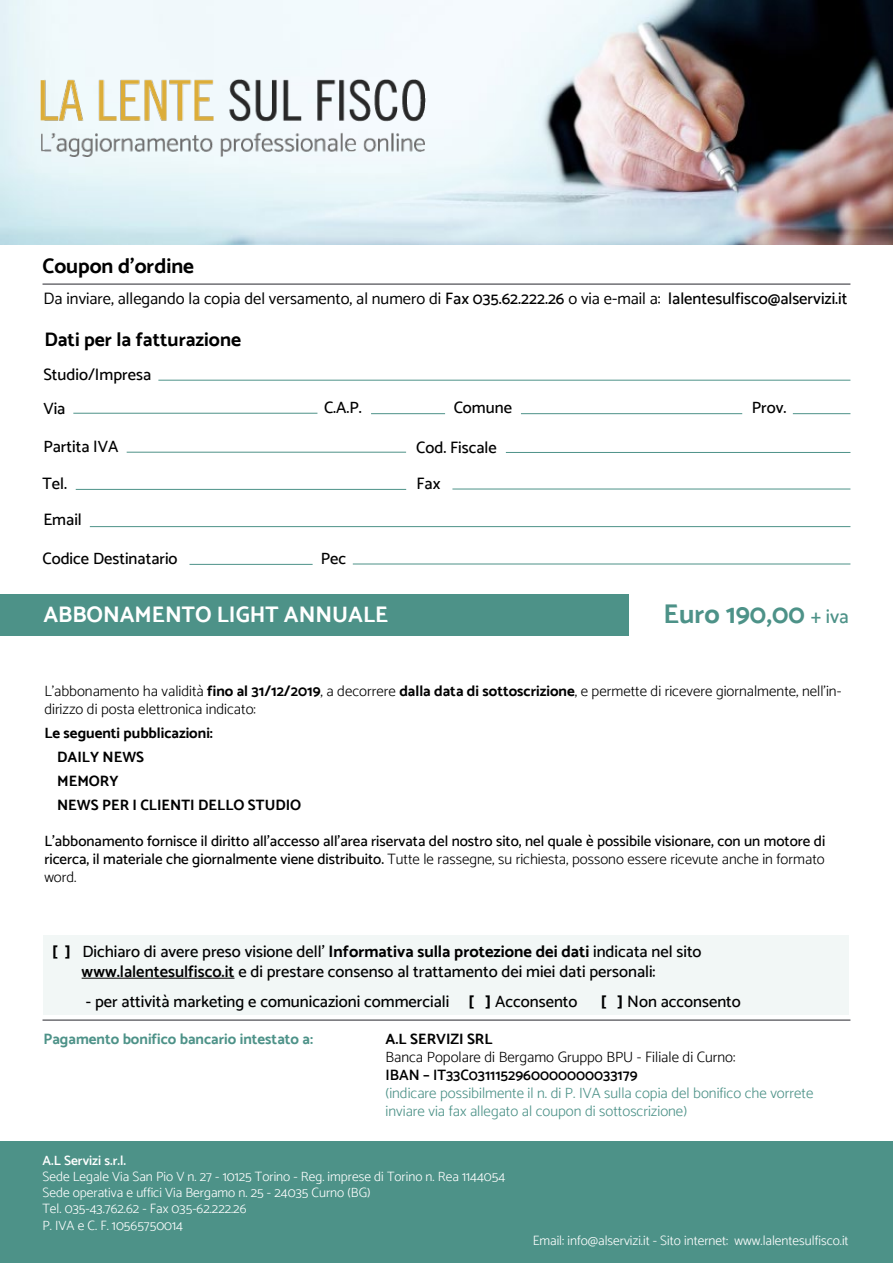
<style>
.page{position:relative;width:893px;height:1263px;background:#fff}
.page>*{position:absolute;margin:0;border:0;box-sizing:border-box;transform-origin:0 0}
.t1{font:700 27px "Catamaran";color:#4d9288}
.t2{font:700 22.5px "Catamaran";color:#fff}
.t3{font:700 21px "Catamaran";color:#000}
.t4{font:700 19.5px "Catamaran";color:#000}
.t5{font:500 16.5px/19.8px "Catamaran";color:#000}
.t6{font:16.5px "Catamaran";color:#000}
.t7{font:500 15px/18px "Catamaran";color:#000;text-align:justify}
.t8{font:300 15px/18px "Catamaran";color:#000}
.t9{font:300 15px/18px "Catamaran";color:#4d9288}
.t10{font:700 15px/24px "Catamaran";color:#000}
.t11{font:700 15px "Catamaran";color:#4d9288}
.t12{font:600 15px "Catamaran";color:#000}
.t13{font:300 13.5px/16.2px "Catamaran";color:#fff}
.t14{font:600 13.5px "Catamaran";color:#fff}
.s1{font-weight:500}
.s2{font-weight:500;font-size:19.5px}
.s3{font-weight:700}
.s4{font-weight:300}
.s5{font-weight:600}
</style>
<div class="page">
<div style="left:43px;top:935px;width:806px;height:80px;background:#f2f7f6"></div>
<hr style="left:82px;top:978px;width:153px;height:1px;background:#000">
<img style="left:0;top:0;width:893px;height:244px">
<hr style="left:43px;top:283px;width:807px;height:2px;background:#3f3f45">
<hr style="left:158px;top:380px;width:692px;height:1px;background:#4d9288">
<hr style="left:90px;top:526px;width:760px;height:1px;background:#4d9288">
<hr style="left:76px;top:489px;width:330px;height:1px;background:#4d9288">
<hr style="left:452px;top:489px;width:398px;height:1px;background:#4d9288">
<hr style="left:127px;top:452px;width:279px;height:1px;background:#4d9288">
<hr style="left:73px;top:413px;width:244px;height:1px;background:#4d9288">
<hr style="left:506px;top:452px;width:344px;height:1px;background:#4d9288">
<hr style="left:371px;top:413px;width:74px;height:1px;background:#4d9288">
<hr style="left:521px;top:413px;width:221px;height:1px;background:#4d9288">
<hr style="left:793px;top:413px;width:57px;height:1px;background:#4d9288">
<hr style="left:43px;top:1019px;width:807px;height:2px;background:#3f3f45">
<div style="left:0;top:1142px;width:893px;height:121px;background:#4d9288"></div>
<img style="left:41px;top:79px;width:384px;height:78px">
<div style="left:0;top:594px;width:629px;height:42px;background:#4d9288"></div>
<hr style="left:189px;top:564px;width:124px;height:1px;background:#4d9288">
<hr style="left:353px;top:564px;width:497px;height:1px;background:#4d9288">
<p class="t3" style="left:43px;top:253px;width:153px">Coupon d’ordine</p>
<p class="t6" style="left:44px;top:289px;width:805px">Da inviare, allegando la copia del versamento, al numero di <span class="s1">Fax 035.62.222.26</span> o via e-mail a: <span class="s1">lalentesulfisco@alservizi.it</span></p>
<p class="t4" style="left:44px;top:328px;width:198px">Dati per la fatturazione</p>
<p class="t5" style="left:43px;top:357px;width:109px;line-height:34.3px">Studio/Impresa<br>Via</p>
<p class="t5" style="left:43px;top:437px;width:77px">Partita IVA</p>
<p class="t5" style="left:43px;top:473px;width:26px">Tel.</p>
<p class="t5" style="left:43px;top:510px;width:40px">Email</p>
<p class="t5" style="left:324px;top:398px;width:39px">C.A.P.</p>
<p class="t5" style="left:454px;top:398px;width:60px">Comune</p>
<p class="t5" style="left:752px;top:398px;width:36px">Prov.</p>
<p class="t5" style="left:416px;top:437px;width:82px">Cod. Fiscale</p>
<p class="t5" style="left:416px;top:473px;width:25px">Fax</p>
<p class="t5" style="left:42px;top:548px;width:137px">Codice Destinatario</p>
<p class="t5" style="left:321px;top:548px;width:27px">Pec</p>
<h2 class="t2" style="left:43px;top:601px;width:346px">ABBONAMENTO LIGHT ANNUALE</h2>
<h1 class="t1" style="left:664px;top:597px;width:187px">Euro 190,00 <span class="s2">+ iva</span></h1>
<p class="t8" style="left:44px;top:682px;width:798px">L’abbonamento ha validità <span class="s3">fino al 31/12/2019</span>, a decorrere <span class="s3">dalla data di sottoscrizione</span>, e permette di ricevere giornalmente, nell’in&shy;dirizzo di posta elettronica indicato:</p>
<p class="t10" style="left:57px;top:721px;width:246px;text-indent:-13px">Le seguenti pubblicazioni:<br>DAILY NEWS<br>MEMORY<br>NEWS PER I CLIENTI DELLO STUDIO</p>
<p class="t7" style="left:44px;top:832px;width:782px">L’abbonamento fornisce il diritto all’accesso all’area riservata del nostro sito, nel quale è possibile visionare, con un motore di ricerca, il materiale che giornalmente viene distribuito. <span class="s4">Tutte le rassegne, su richiesta, possono essere ricevute anche in formato word.</span></p>
<p class="t5" style="left:82px;top:941px;width:621px;text-indent:-30px"><span class="s3">[ ]</span> Dichiaro di avere preso visione dell’ <span class="s3">Informativa sulla protezione dei dati</span> indicata nel sito <span class="s5">www.lalentesulfisco.it</span> e di prestare consenso al trattamento dei miei dati personali:</p>
<p class="t5" style="left:86px;top:991px;width:493px">- per attività marketing e comunicazioni commerciali <span class="s3">[ ]</span> Acconsento</p>
<p class="t5" style="left:600px;top:991px;width:142px"><span class="s3">[ ]</span> Non acconsento</p>
<p class="t11" style="left:44px;top:1030px;width:271px">Pagamento bonifico bancario intestato a:</p>
<p class="t10" style="left:386px;top:1027px;width:108px">A.L SERVIZI SRL</p>
<p class="t8" style="left:386px;top:1048px;width:351px">Banca Popolare di Bergamo Gruppo BPU - Filiale di Curno:</p>
<p class="t12" style="left:386px;top:1066px;width:253px">IBAN – IT33C0311152960000000033179</p>
<p class="t9" style="left:386px;top:1084px;width:429px">(indicare possibilmente il n. di P. IVA sulla copia del bonifico che vorrete inviare via fax allegato al coupon di sottoscrizione)</p>
<p class="t14" style="left:43px;top:1152px;width:85px">A.L Servizi s.r.l.</p>
<p class="t13" style="left:43px;top:1168px;width:464px">Sede Legale Via San Pio V n. 27 - 10125 Torino - Reg. imprese di Torino n. Rea 1144054<br>Sede operativa e uffici Via Bergamo n. 25 - 24035 Curno (BG)<br>Tel. 035-43.762.62 - Fax 035-62.222.26<br>P. IVA e C. F. 10565750014</p>
<p class="t13" style="left:533px;top:1232px;width:317px">Email: info@alservizi.it - Sito internet: www.lalentesulfisco.it</p>
</div>
